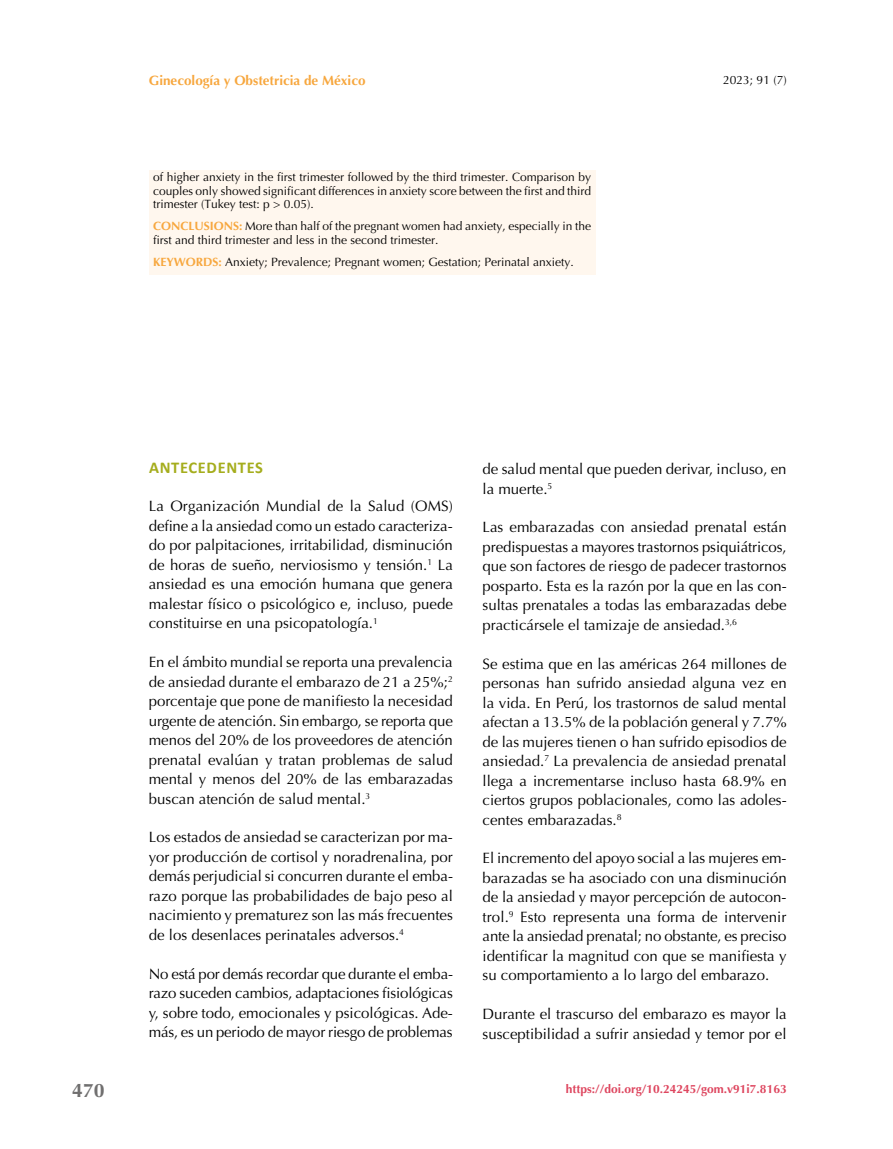
<style>
.page{position:relative;width:893px;height:1149px;background:#fff}
.page>*{position:absolute;margin:0;border:0;box-sizing:border-box;transform-origin:0 0}
.t1{font:700 19.5px "Optima";color:#706f6f}
.t2{font:700 16.5px "Calibri";letter-spacing:.04em;color:#a5ad1d}
.t3{font:15px/19.5px "Optima";color:#000;text-align:justify}
.t4{font:700 13.5px "Optima";color:#f7a73e}
.t5{font:12px/13.5px "Optima";color:#000;text-align:justify}
.t6{font:700 12px "Optima";color:#de465f}
.s1{font-weight:700;color:#f7a73e}
</style>
<div class="page">
<div style="left:149px;top:170px;width:446px;height:104px;background:#fff7ee"></div>
<p class="t4" style="left:149px;top:73px;width:218px">Ginecología y Obstetricia de México</p>
<p class="t5" style="left:153px;top:170px;width:440px">of higher anxiety in the first trimester followed by the third trimester. Comparison by couples only showed significant differences in anxiety score between the first and third trimester (Tukey test: p &gt; 0.05).</p>
<p class="t5" style="left:153px;top:219px;width:439px"><span class="s1">CONCLUSIONS:</span> More than half of the pregnant women had anxiety, especially in the first and third trimester and less in the second trimester.</p>
<p class="t5" style="left:153px;top:255px;width:422px"><span class="s1">KEYWORDS:</span> Anxiety; Prevalence; Pregnant women; Gestation; Perinatal anxiety.</p>
<p class="t5" style="left:723px;top:73px;width:65px">2023; 91 (7)</p>
<h1 class="t1" style="left:72px;top:1079px;width:34px">470</h1>
<p class="t2" style="left:149px;top:456px;width:115px">ANTECEDENTES</p>
<p class="t3" style="left:149px;top:496px;width:306px">La Organización Mundial de la Salud (OMS) define a la ansiedad como un estado caracteriza&shy;do por palpitaciones, irritabilidad, disminución de horas de sueño, nerviosismo y tensión.<sup>1</sup> La ansiedad es una emoción humana que genera malestar físico o psicológico e, incluso, puede constituirse en una psicopatología.<sup>1</sup></p>
<p class="t3" style="left:149px;top:652px;width:306px">En el ámbito mundial se reporta una prevalencia de ansiedad durante el embarazo de 21 a 25%;<sup>2 </sup>porcentaje que pone de manifiesto la necesidad urgente de atención. Sin embargo, se reporta que menos del 20% de los proveedores de atención prenatal evalúan y tratan problemas de salud mental y menos del 20% de las embarazadas buscan atención de salud mental.<sup>3</sup></p>
<p class="t3" style="left:149px;top:827px;width:306px">Los estados de ansiedad se caracterizan por ma&shy;yor producción de cortisol y noradrenalina, por demás perjudicial si concurren durante el emba&shy;razo porque las probabilidades de bajo peso al nacimiento y prematurez son las más frecuentes de los desenlaces perinatales adversos.<sup>4</sup></p>
<p class="t3" style="left:149px;top:963px;width:306px">No está por demás recordar que durante el emba&shy;razo suceden cambios, adaptaciones fisiológicas y, sobre todo, emocionales y psicológicas. Ade&shy;más, es un periodo de mayor riesgo de problemas</p>
<p class="t3" style="left:483px;top:459px;width:305px">de salud mental que pueden derivar, incluso, en la muerte.<sup>5</sup></p>
<p class="t3" style="left:483px;top:517px;width:306px">Las embarazadas con ansiedad prenatal están predispuestas a mayores trastornos psiquiátricos, que son factores de riesgo de padecer trastornos posparto. Esta es la razón por la que en las con&shy;sultas prenatales a todas las embarazadas debe practicársele el tamizaje de ansiedad.<sup>3,6</sup></p>
<p class="t3" style="left:483px;top:653px;width:306px">Se estima que en las américas 264 millones de personas han sufrido ansiedad alguna vez en la vida. En Perú, los trastornos de salud mental afectan a 13.5% de la población general y 7.7% de las mujeres tienen o han sufrido episodios de ansiedad.<sup>7</sup> La prevalencia de ansiedad prenatal llega a incrementarse incluso hasta 68.9% en ciertos grupos poblacionales, como las adoles&shy;centes embarazadas.<sup>8</sup></p>
<p class="t3" style="left:483px;top:848px;width:306px">El incremento del apoyo social a las mujeres em&shy;barazadas se ha asociado con una disminución de la ansiedad y mayor percepción de autocon&shy;trol.<sup>9</sup> Esto representa una forma de intervenir ante la ansiedad prenatal; no obstante, es preciso identificar la magnitud con que se manifiesta y su comportamiento a lo largo del embarazo.</p>
<p class="t3" style="left:483px;top:1004px;width:306px">Durante el trascurso del embarazo es mayor la susceptibilidad a sufrir ansiedad y temor por el</p>
<p class="t6" style="left:566px;top:1081px;width:222px">https://doi.org/10.24245/gom.v91i7.8163</p>
</div>
